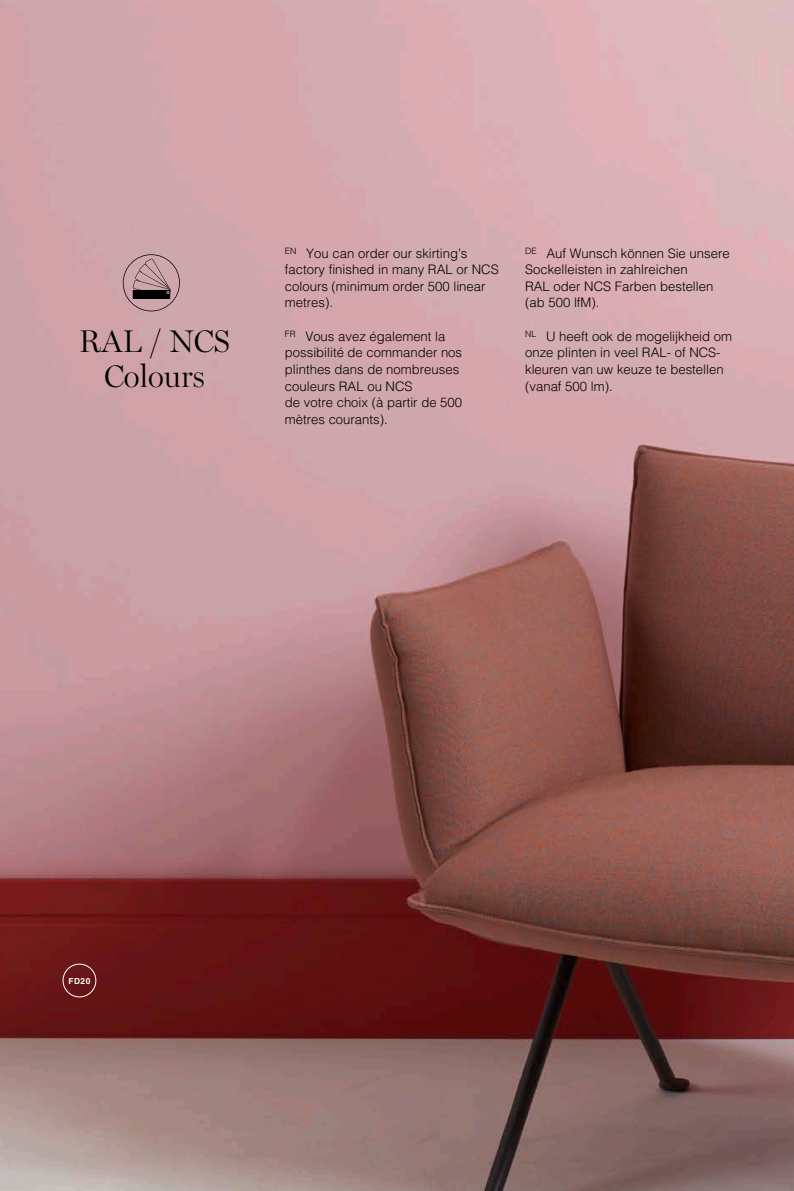
<style>
.page{position:relative;width:794px;height:1191px;background:#fff}
.page>*{position:absolute;margin:0;border:0;box-sizing:border-box;transform-origin:0 0}
.t1{font:300 31.5px/35px "Miller Display";color:#000;text-align:center}
.t2{font:300 13.12px/16.6px "Helvetica LT Pro";color:#000}
.t3{font:700 8.4px "Helvetica LT Pro";color:#fff}
</style>
<div class="page">
<img style="left:0;top:0;width:794px;height:1191px">
<svg style="left:123px;top:254px;width:57px;height:57px;background:#ab8a8e"></svg>
<div style="left:63px;top:963px;width:33px;height:34px;border:1px solid #fff;border-radius:50%"></div>
<h1 class="t1" style="left:79px;top:323px;width:153px">RAL / NCS<br>Colours</h1>
<p class="t2" style="left:285px;top:244px;width:215px"><sup>EN</sup> You can order our skirting’s factory finished in many RAL or NCS colours (minimum order 500 linear metres).</p>
<p class="t2" style="left:285px;top:327px;width:179px"><sup>FR</sup> Vous avez également la possibilité de commander nos plinthes dans de nombreuses couleurs RAL ou NCS<br>de votre choix (à partir de 500 mètres courants).</p>
<p class="t2" style="left:525px;top:244px;width:206px"><sup>DE</sup> Auf Wunsch können Sie unsere<br>Sockelleisten in zahlreichen<br>RAL oder NCS Farben bestellen (ab 500 lfM).</p>
<p class="t2" style="left:525px;top:327px;width:208px"><sup>NL</sup> U heeft ook de mogelijkheid om onze plinten in veel RAL- of NCS&shy;kleuren van uw keuze te bestellen (vanaf 500 lm).</p>
<p class="t3" style="left:68px;top:975px;width:23px">FD20</p>
</div>
